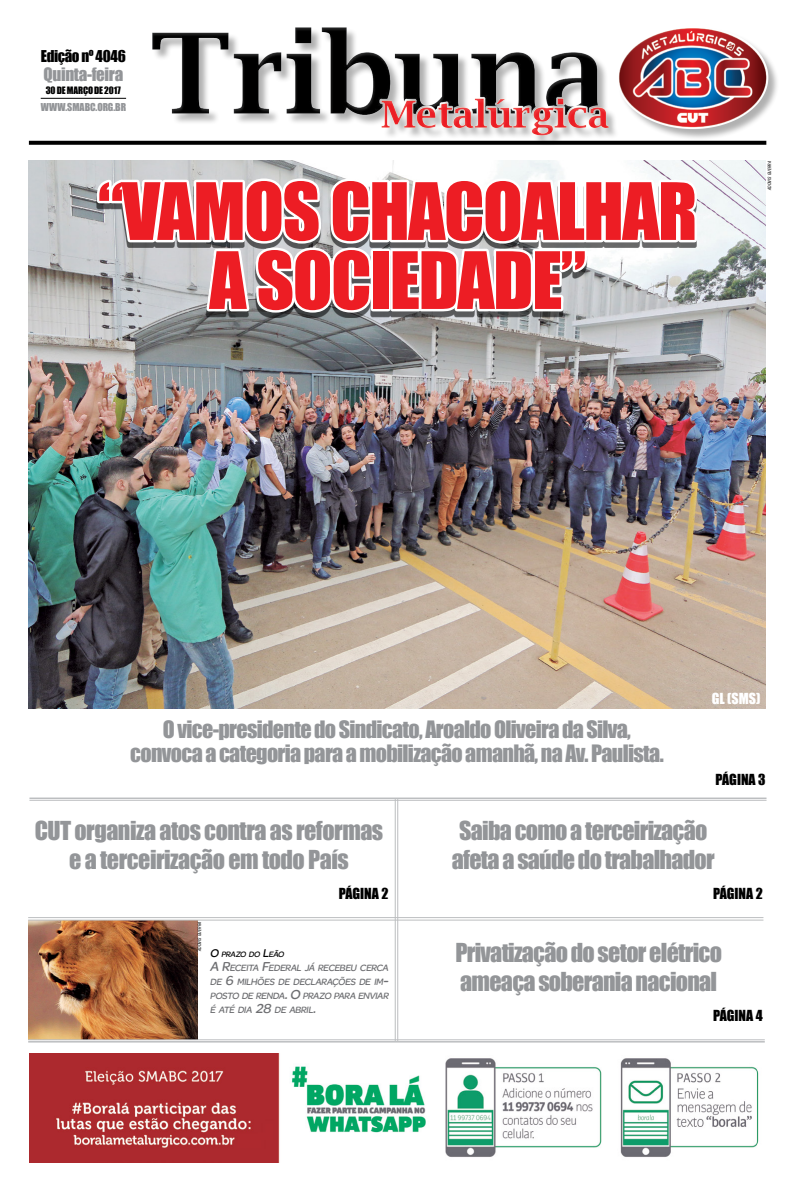
<style>
.page{position:relative;width:794px;height:1191px;background:#fff}
.page>*{position:absolute;margin:0;border:0;box-sizing:border-box;transform-origin:0 0}
.t1{font:73px/69px "Impact";letter-spacing:-.02em;color:#ed1d24;text-align:center}
.t2{font:24px/29px "Impact";letter-spacing:-.03em;color:#939598;text-align:center}
.t3{font:22px/24px "Impact";letter-spacing:-.03em;color:#939598;text-align:center}
.t4{font:17px "Impact";letter-spacing:-.02em;color:#939598}
.t5{font:15px "Impact";letter-spacing:-.025em;color:#000}
.t6{font:14px "Impact";color:#000}
.t7{font:14px "Impact";color:#fff}
.t8{font:10px "Impact";letter-spacing:-.01em;color:#939598}
.t9{font:italic 9.8px/14px "SE Optimist Semi";color:#6d6e71;text-align:justify}
.t10{font:9.4px "Impact";letter-spacing:-.015em;color:#000}
.t11{font:italic 8.4px "SE Optimist Semi";color:#000}
.t12{font:italic condensed 4.4px "Swiss 721 BT";letter-spacing:-.01em;color:#000}
.s1{font-size:12px}
.s2{font-size:14px}
</style>
<div class="page">
<img style="left:28px;top:161px;width:737px;height:548px">
<img style="left:28px;top:921px;width:169px;height:118px">
<hr style="left:397px;top:799px;width:1px;height:242px;background:#bcbec0">
<hr style="left:395px;top:799px;width:1px;height:242px;background:#bcbec0">
<hr style="left:29px;top:797px;width:737px;height:2px;background:#bcbec0">
<hr style="left:29px;top:800px;width:737px;height:1px;background:#bcbec0">
<hr style="left:28px;top:917px;width:735px;height:1px;background:#bcbec0">
<hr style="left:28px;top:920px;width:735px;height:1px;background:#bcbec0">
<hr style="left:28px;top:1041px;width:737px;height:1px;background:#bcbec0">
<hr style="left:28px;top:1039px;width:737px;height:1px;background:#bcbec0">
<div style="left:138px;top:4px;width:655px;height:138px;background:#fff;opacity:.16"></div>
<svg style="left:29px;top:141px;width:737px;height:4px"></svg>
<hr style="left:41px;top:98px;width:85px;height:1px;background:#000">
<svg style="left:93px;top:127px;width:608px;height:189px"></svg>
<img style="left:29px;top:1053px;width:730px;height:109px">
<p class="t5" style="left:41px;top:45px;width:87px">Edição nº 4046</p>
<p class="t8" style="left:41px;top:99px;width:87px">www.smabc.org.br</p>
<p class="t4" style="left:44px;top:61px;width:81px">Quinta-feira</p>
<p class="t10" style="left:46px;top:83px;width:77px">30 de março de 2017</p>
<h1 class="t1" style="left:98px;top:175px;width:601px">“Vamos chacoalhar a sociedade”</h1>
<p class="t12" style="left:767px;top:190px;width:31px;rotate:-90deg">adonis guerra</p>
<p class="t3" style="left:130px;top:716px;width:535px">O vice-presidente do Sindicato, Aroaldo Oliveira da Silva, convoca a categoria para a mobilização amanhã, na Av. Paulista.</p>
<p class="t7" style="left:711px;top:688px;width:50px">gl (sms)</p>
<p class="t6" style="left:715px;top:769px;width:52px">Página 3</p>
<p class="t2" style="left:35px;top:815px;width:350px">CUT organiza atos contra as reformas e a terceirização em todo País</p>
<p class="t6" style="left:339px;top:883px;width:51px">Página 2</p>
<p class="t12" style="left:197px;top:951px;width:31px;rotate:-90deg">adonis guerra</p>
<p class="t11" style="left:210px;top:949px;width:76px"><span class="s1">O</span> PRAZO DO <span class="s1">L</span>EÃO</p>
<p class="t9" style="left:210px;top:960px;width:183px"><span class="s2">A R</span>ECEITA <span class="s2">F</span>EDERAL JÁ RECEBEU CERCA DE <span class="s2">6</span> MILHÕES DE DECLARAÇÕES DE IM<span class="s2">-</span>POSTO DE RENDA<span class="s2">.O</span> PRAZO PARA ENVIAR É ATÉ DIA <span class="s2">28</span> DE ABRIL<span class="s2">.</span></p>
<p class="t2" style="left:452px;top:815px;width:264px">Saiba como a terceirização afeta a saúde do trabalhador</p>
<p class="t6" style="left:713px;top:883px;width:51px">Página 2</p>
<p class="t2" style="left:455px;top:937px;width:268px;text-align:left">Privatização do setor elétrico ameaça soberania nacional</p>
<p class="t6" style="left:713px;top:1004px;width:51px">Página 4</p>
</div>
